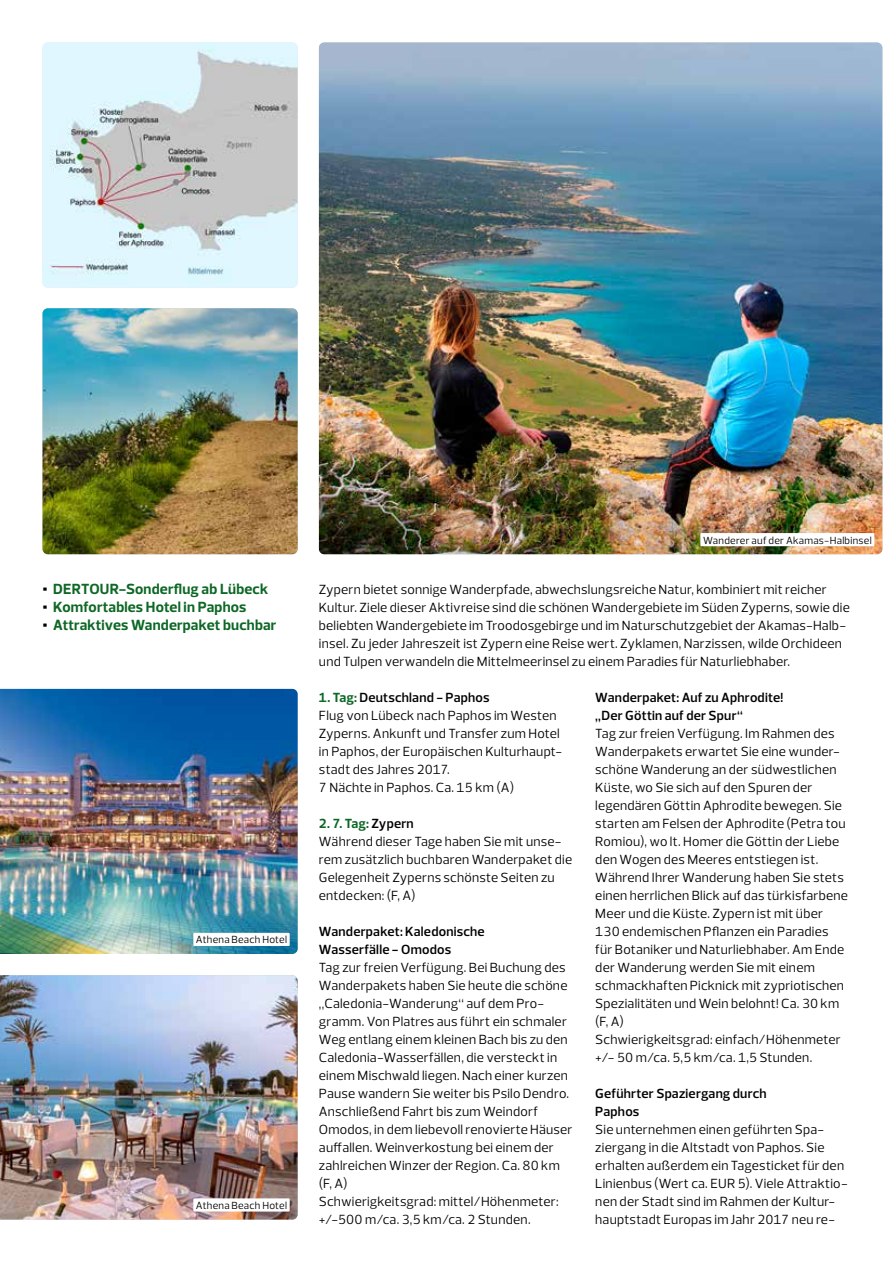
<style>
.page{position:relative;width:893px;height:1263px;background:#fff}
.page>*{position:absolute;margin:0;border:0;box-sizing:border-box;transform-origin:0 0}
.t1{font:700 15px "Prelo";letter-spacing:.01em;color:#0d6725}
.t2{font:13.5px/18px "Prelo";letter-spacing:.015em;color:#000}
.t3{font:600 13.5px/18px "Prelo";letter-spacing:.015em;color:#000}
.t4{font:10.5px "Prelo";letter-spacing:.025em;color:#000}
.s1{font-weight:900;font-size:19.5px;color:#000}
.s2{font-weight:700;color:#0d6725}
.s3{font-weight:600}
</style>
<div class="page">
<img style="left:43px;top:43px;width:255px;height:245px">
<img style="left:319px;top:43px;width:563px;height:511px">
<img style="left:0;top:975px;width:298px;height:244px">
<img style="left:0;top:689px;width:298px;height:265px">
<img style="left:43px;top:308px;width:255px;height:246px">
<div style="left:193px;top:933px;width:97px;height:13px;background:#fff"></div>
<div style="left:193px;top:1198px;width:97px;height:13px;background:#fff"></div>
<div style="left:700px;top:533px;width:174px;height:13px;background:#fff"></div>
<p class="t1" style="left:43px;top:580px;width:227px"><span class="s1">•</span> DERTOUR-Sonderflug ab Lübeck</p>
<p class="t1" style="left:43px;top:598px;width:205px"><span class="s1">•</span> Komfortables Hotel in Paphos</p>
<p class="t1" style="left:43px;top:616px;width:235px"><span class="s1">•</span> Attraktives Wanderpaket buchbar</p>
<p class="t4" style="left:196px;top:933px;width:93px">Athena Beach Hotel</p>
<p class="t4" style="left:196px;top:1199px;width:93px">Athena Beach Hotel</p>
<p class="t4" style="left:703px;top:534px;width:170px">Wanderer auf der Akamas-Halbinsel</p>
<p class="t2" style="left:319px;top:580px;width:532px">Zypern bietet sonnige Wanderpfade, abwechslungsreiche Natur, kombiniert mit reicher Kultur. Ziele dieser Aktivreise sind die schönen Wandergebiete im Süden Zyperns, sowie die beliebten Wandergebiete im Troodosgebirge und im Naturschutzgebiet der Akamas-Halb&shy;insel. Zu jeder Jahreszeit ist Zypern eine Reise wert. Zyklamen, Narzissen, wilde Orchideen und Tulpen verwandeln die Mittelmeerinsel zu einem Paradies für Naturliebhaber.</p>
<p class="t2" style="left:319px;top:689px;width:245px"><span class="s2">1. Tag:</span> <span class="s3">Deutschland - Paphos<br></span>Flug von Lübeck nach Paphos im Westen Zyperns. Ankunft und Transfer zum Hotel in Paphos, der Europäischen Kulturhaupt&shy;stadt des Jahres 2017.<br>7 Nächte in Paphos. Ca. 15 km (A)</p>
<p class="t2" style="left:319px;top:815px;width:255px"><span class="s2">2. 7. Tag:</span> <span class="s3">Zypern<br></span>Während dieser Tage haben Sie mit unse&shy;rem zusätzlich buchbaren Wanderpaket die<br>Gelegenheit Zyperns schönste Seiten zu entdecken: (F, A)</p>
<p class="t3" style="left:319px;top:923px;width:167px">Wanderpaket: Kaledonische<br>Wasserfälle - Omodos</p>
<p class="t2" style="left:319px;top:959px;width:255px">Tag zur freien Verfügung. Bei Buchung des Wanderpakets haben Sie heute die schöne „Caledonia-Wanderung“ auf dem Pro&shy;gramm. Von Platres aus führt ein schmaler Weg entlang einem kleinen Bach bis zu den Caledonia-Wasserfällen, die versteckt in einem Mischwald liegen. Nach einer kurzen Pause wandern Sie weiter bis Psilo Dendro.<br>Anschließend Fahrt bis zum Weindorf Omodos, in dem liebevoll renovierte Häuser auffallen. Weinverkostung bei einem der zahlreichen Winzer der Region. Ca. 80 km (F, A)<br>Schwierigkeitsgrad: mittel/Höhenmeter: +/-500 m/ca. 3,5 km/ca. 2 Stunden.</p>
<p class="t3" style="left:595px;top:689px;width:190px">Wanderpaket: Auf zu Aphrodite! „Der Göttin auf der Spur“</p>
<p class="t2" style="left:595px;top:725px;width:254px">Tag zur freien Verfügung. Im Rahmen des Wanderpakets erwartet Sie eine wunder&shy;schöne Wanderung an der südwestlichen Küste, wo Sie sich auf den Spuren der legendären Göttin Aphrodite bewegen. Sie starten am Felsen der Aphrodite (Petra tou Romiou), wo lt. Homer die Göttin der Liebe den Wogen des Meeres entstiegen ist.<br>Während Ihrer Wanderung haben Sie stets einen herrlichen Blick auf das türkisfarbene Meer und die Küste. Zypern ist mit über 130 endemischen Pflanzen ein Paradies für Botaniker und Naturliebhaber. Am Ende der Wanderung werden Sie mit einem schmackhaften Picknick mit zypriotischen Spezialitäten und Wein belohnt! Ca. 30 km (F, A)<br>Schwierigkeitsgrad: einfach/Höhenmeter +/- 50 m/ca. 5,5 km/ca. 1,5 Stunden.</p>
<p class="t3" style="left:595px;top:1084px;width:173px">Geführter Spaziergang durch<br>Paphos</p>
<p class="t2" style="left:595px;top:1120px;width:254px">Sie unternehmen einen geführten Spa&shy;ziergang in die Altstadt von Paphos. Sie erhalten außerdem ein Tagesticket für den Linienbus (Wert ca. EUR 5). Viele Attraktio&shy;nen der Stadt sind im Rahmen der Kultur&shy;hauptstadt Europas im Jahr 2017 neu re-</p>
</div>
